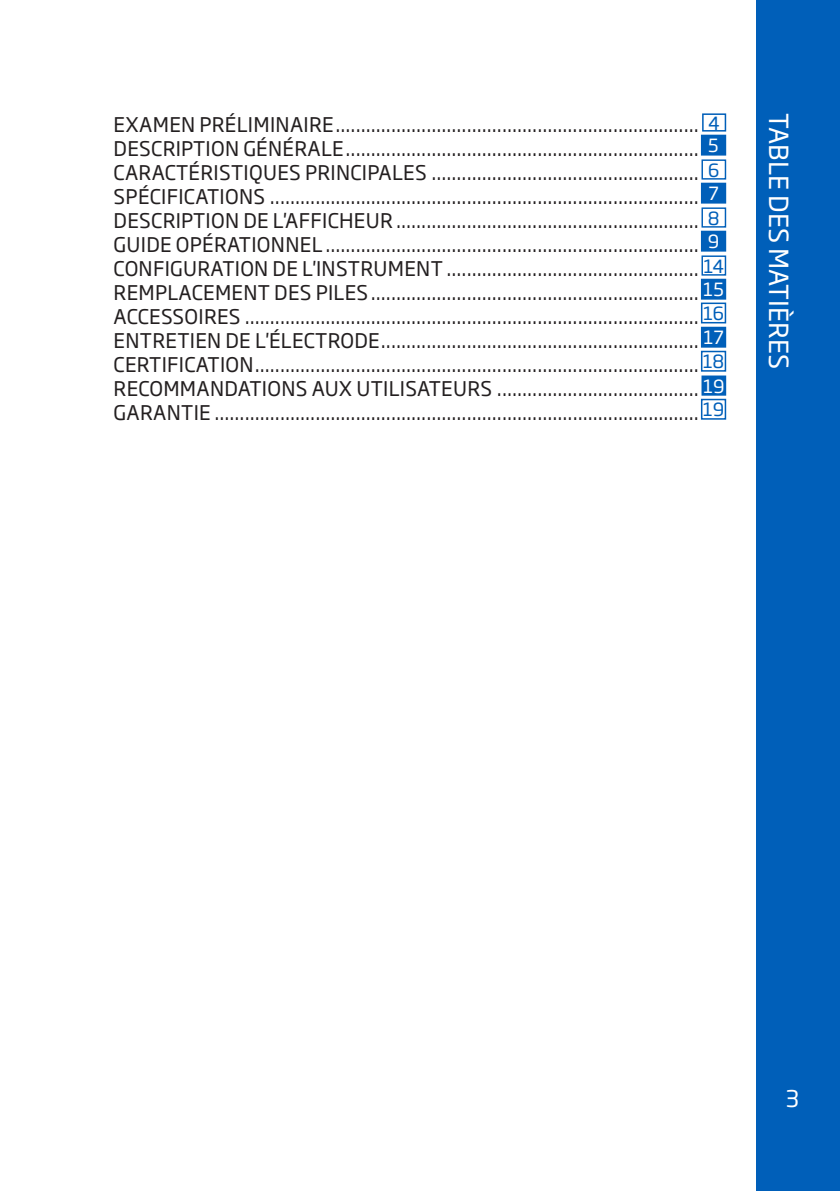
<style>
.page{position:relative;width:840px;height:1191px;background:#fff}
.page>*{position:absolute;margin:0;border:0;box-sizing:border-box;transform-origin:0 0}
.t1{font:26px "Soho Gothic Pro";color:#fff}
.t2{font:22.8px "Soho Gothic Pro";color:#fff}
.t3{font:20px "Soho Gothic Pro";letter-spacing:.015em;color:#231f20}
.t4{font:18px "Soho Gothic Pro";letter-spacing:-.02em;color:#005fb9}
.t5{font:18px "Soho Gothic Pro";color:#fff}
</style>
<div class="page">
<div style="left:755px;top:0;width:84px;height:1191px;background:#005fb9"></div>
<div style="left:701px;top:113px;width:24px;height:19px;border:2px solid #005fb9"></div>
<div style="left:701px;top:135px;width:24px;height:20px;background:#005fb9"></div>
<div style="left:700px;top:135px;width:25px;height:21px;border:2px solid #005fb9"></div>
<div style="left:701px;top:159px;width:24px;height:21px;border:1px solid #005fb9"></div>
<div style="left:701px;top:183px;width:24px;height:20px;background:#005fb9"></div>
<div style="left:700px;top:183px;width:25px;height:21px;border:2px solid #005fb9"></div>
<div style="left:701px;top:207px;width:24px;height:21px;border:1px solid #005fb9"></div>
<div style="left:701px;top:231px;width:24px;height:20px;background:#005fb9"></div>
<div style="left:700px;top:231px;width:25px;height:21px;border:2px solid #005fb9"></div>
<div style="left:701px;top:255px;width:24px;height:21px;border:1px solid #005fb9"></div>
<div style="left:701px;top:279px;width:24px;height:20px;background:#005fb9"></div>
<div style="left:700px;top:279px;width:25px;height:21px;border:2px solid #005fb9"></div>
<div style="left:700px;top:302px;width:25px;height:21px;border:2px solid #005fb9"></div>
<div style="left:701px;top:327px;width:24px;height:20px;background:#005fb9"></div>
<div style="left:700px;top:327px;width:25px;height:21px;border:2px solid #005fb9"></div>
<div style="left:700px;top:351px;width:25px;height:21px;border:2px solid #005fb9"></div>
<div style="left:701px;top:376px;width:24px;height:19px;background:#005fb9"></div>
<div style="left:701px;top:375px;width:24px;height:21px;border:1px solid #005fb9"></div>
<div style="left:700px;top:399px;width:25px;height:21px;border:2px solid #005fb9"></div>
<p class="t3" style="left:114px;top:109px;width:586px">EXAMEN PRÉLIMINAIRE........................................................................</p>
<p class="t4" style="left:707px;top:109px;width:13px">4</p>
<p class="t3" style="left:114px;top:133px;width:586px">DESCRIPTION GÉNÉRALE......................................................................</p>
<p class="t5" style="left:708px;top:132px;width:12px">5</p>
<p class="t3" style="left:114px;top:157px;width:586px">CARACTÉRISTIQUES PRINCIPALES .....................................................</p>
<p class="t4" style="left:707px;top:156px;width:13px">6</p>
<p class="t3" style="left:114px;top:181px;width:586px">SPÉCIFICATIONS .....................................................................................</p>
<p class="t5" style="left:708px;top:180px;width:12px">7</p>
<p class="t3" style="left:114px;top:205px;width:586px">DESCRIPTION DE L'AFFICHEUR ............................................................</p>
<p class="t4" style="left:707px;top:204px;width:13px">8</p>
<p class="t3" style="left:114px;top:229px;width:586px">GUIDE OPÉRATIONNEL ..........................................................................</p>
<p class="t5" style="left:707px;top:228px;width:13px">9</p>
<p class="t3" style="left:114px;top:253px;width:586px">CONFIGURATION DE L'INSTRUMENT ..................................................</p>
<p class="t4" style="left:703px;top:252px;width:22px">14</p>
<p class="t3" style="left:114px;top:277px;width:586px">REMPLACEMENT DES PILES.................................................................</p>
<p class="t5" style="left:702px;top:276px;width:22px">15</p>
<p class="t3" style="left:114px;top:301px;width:586px">ACCESSOIRES ..........................................................................................</p>
<p class="t4" style="left:702px;top:299px;width:23px">16</p>
<p class="t3" style="left:114px;top:325px;width:586px">ENTRETIEN DE L'ÉLECTRODE...............................................................</p>
<p class="t5" style="left:703px;top:324px;width:22px">17</p>
<p class="t3" style="left:114px;top:349px;width:586px">CERTIFICATION........................................................................................</p>
<p class="t4" style="left:702px;top:348px;width:23px">18</p>
<p class="t3" style="left:114px;top:373px;width:586px">RECOMMANDATIONS AUX UTILISATEURS ........................................</p>
<p class="t5" style="left:702px;top:372px;width:23px">19</p>
<p class="t3" style="left:114px;top:397px;width:586px">GARANTIE ................................................................................................</p>
<p class="t4" style="left:702px;top:396px;width:23px">19</p>
<p class="t1" style="left:798px;top:113px;width:257px;rotate:90deg">TABLE DES MATIÈRES</p>
<p class="t2" style="left:785px;top:1080px;width:15px">3</p>
</div>
